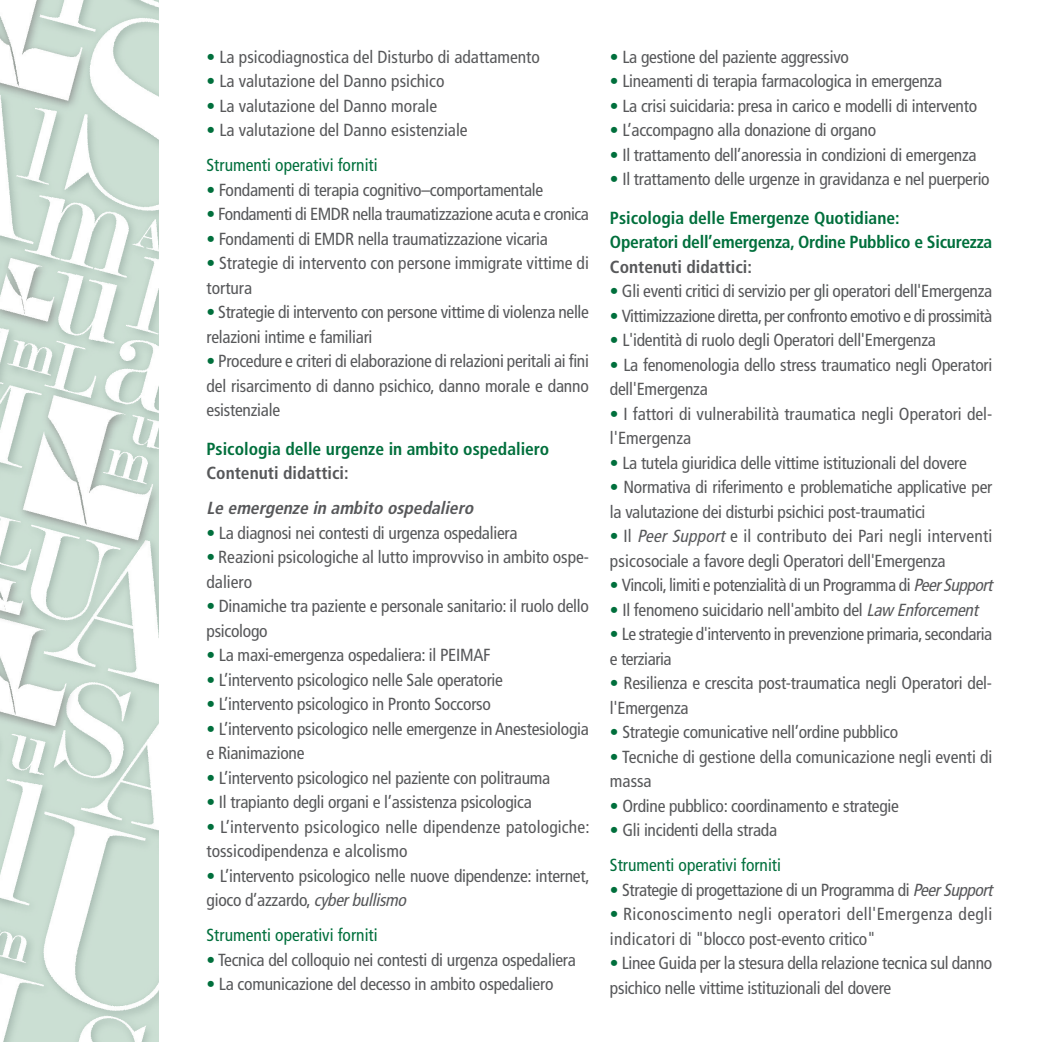
<style>
.page{position:relative;width:1042px;height:1042px;background:#fff}
.page>*{position:absolute;margin:0;border:0;box-sizing:border-box;transform-origin:0 0}
.t1{font:condensed 17.5px/24.5px "Frutiger";letter-spacing:-.015em;color:#57585a}
.t2{font:700 condensed 17.5px/24.5px "Frutiger";color:#006f3c}
.t3{font:condensed 17.5px/24.5px "Frutiger";letter-spacing:.02em;color:#57585a}
.t4{font:condensed 17.5px/24.5px "Frutiger";letter-spacing:.01em;color:#57585a}
.t5{font:condensed 17.5px/35px "Frutiger";color:#006f3c}
.t6{font:700 condensed 17.5px "Frutiger";color:#57585a}
.t7{font:italic 700 condensed 17.5px "Frutiger";color:#57585a}
.s1{color:#006f3c}
.s2{font-style:italic}
.s3{color:#57585a}
</style>
<div class="page">
<img style="left:0;top:0;width:158px;height:1042px">
<p class="t1" style="left:206px;top:46px;width:335px"><span class="s1">•</span> La psicodiagnostica del Disturbo di adattamento</p>
<p class="t1" style="left:206px;top:70px;width:239px"><span class="s1">•</span> La valutazione del Danno psichico</p>
<p class="t1" style="left:206px;top:95px;width:232px"><span class="s1">•</span> La valutazione del Danno morale</p>
<p class="t1" style="left:206px;top:114px;width:263px;line-height:35px"><span class="s1">•</span> La valutazione del Danno esistenziale<br><span class="s1">Strumenti operativi forniti</span></p>
<p class="t1" style="left:206px;top:179px;width:338px"><span class="s1">•</span> Fondamenti di terapia cognitivo–comportamentale</p>
<p class="t1" style="left:206px;top:203px;width:384px"><span class="s1">•</span> Fondamenti di EMDR nella traumatizzazione acuta e cronica</p>
<p class="t1" style="left:206px;top:228px;width:343px"><span class="s1">•</span> Fondamenti di EMDR nella traumatizzazione vicaria</p>
<p class="t1" style="left:206px;top:252px;width:384px"><span class="s1">•</span> Strategie di intervento con persone immigrate vittime di tortura</p>
<p class="t1" style="left:206px;top:301px;width:384px"><span class="s1">•</span> Strategie di intervento con persone vittime di violenza nelle relazioni intime e familiari</p>
<p class="t1" style="left:206px;top:350px;width:384px;text-align:justify"><span class="s1">•</span> Procedure e criteri di elaborazione di relazioni peritali ai fini del risarcimento di danno psichico, danno morale e danno esistenziale</p>
<p class="t2" style="left:206px;top:438px;width:344px">Psicologia delle urgenze in ambito ospedaliero</p>
<p class="t6" style="left:206px;top:466px;width:144px">Contenuti didattici:</p>
<p class="t7" style="left:206px;top:501px;width:272px">Le emergenze in ambito ospedaliero</p>
<p class="t1" style="left:206px;top:522px;width:312px"><span class="s1">•</span> La diagnosi nei contesti di urgenza ospedaliera</p>
<p class="t1" style="left:207px;top:546px;width:384px"><span class="s1">•</span> Reazioni psicologiche al lutto improvviso in ambito ospe&shy;daliero</p>
<p class="t1" style="left:207px;top:595px;width:384px"><span class="s1">•</span> Dinamiche tra paziente e personale sanitario: il ruolo dello psicologo</p>
<p class="t1" style="left:207px;top:644px;width:285px"><span class="s1">•</span> La maxi-emergenza ospedaliera: il PEIMAF</p>
<p class="t1" style="left:207px;top:669px;width:298px"><span class="s1">•</span> L’intervento psicologico nelle Sale operatorie</p>
<p class="t1" style="left:207px;top:693px;width:286px"><span class="s1">•</span> L’intervento psicologico in Pronto Soccorso</p>
<p class="t1" style="left:207px;top:718px;width:384px"><span class="s1">•</span> L’intervento psicologico nelle emergenze in Anestesiologia e Rianimazione</p>
<p class="t1" style="left:207px;top:767px;width:345px"><span class="s1">•</span> L’intervento psicologico nel paziente con politrauma</p>
<p class="t1" style="left:207px;top:791px;width:327px"><span class="s1">•</span> Il trapianto degli organi e l’assistenza psicologica</p>
<p class="t4" style="left:207px;top:816px;width:384px"><span class="s1">•</span> L’intervento psicologico nelle dipendenze patologiche: tossicodipendenza e alcolismo</p>
<p class="t1" style="left:206px;top:865px;width:384px"><span class="s1">•</span> L’intervento psicologico nelle nuove dipendenze: internet, gioco d’azzardo, <span class="s2">cyberbullismo</span></p>
<p class="t5" style="left:206px;top:919px;width:173px">Strumenti operativi forniti</p>
<p class="t1" style="left:206px;top:949px;width:371px"><span class="s1">•</span> Tecnica del colloquio nei contesti di urgenza ospedaliera</p>
<p class="t1" style="left:206px;top:973px;width:348px"><span class="s1">•</span> La comunicazione del decesso in ambito ospedaliero</p>
<p class="t1" style="left:610px;top:46px;width:240px"><span class="s1">•</span> La gestione del paziente aggressivo</p>
<p class="t1" style="left:610px;top:70px;width:334px"><span class="s1">•</span> Lineamenti di terapia farmacologica in emergenza</p>
<p class="t1" style="left:610px;top:95px;width:369px"><span class="s1">•</span> La crisi suicidaria: presa in carico e modelli di intervento</p>
<p class="t1" style="left:610px;top:119px;width:268px"><span class="s1">•</span> L’accompagno alla donazione di organo</p>
<p class="t1" style="left:610px;top:144px;width:368px"><span class="s1">•</span> Il trattamento dell’anoressia in condizioni di emergenza</p>
<p class="t1" style="left:610px;top:168px;width:381px"><span class="s1">•</span> Il trattamento delle urgenze in gravidanza e nel puerperio</p>
<p class="t2" style="left:610px;top:207px;width:384px">Psicologia delle Emergenze Quotidiane:<br>Operatori dell’emergenza, Ordine Pubblico e Sicurezza</p>
<p class="t6" style="left:610px;top:260px;width:144px">Contenuti didattici:</p>
<p class="t1" style="left:610px;top:280px;width:384px"><span class="s1">•</span> Gli eventi critici di servizio per gli operatori dell'Emergenza</p>
<p class="t1" style="left:610px;top:305px;width:384px"><span class="s1">•</span> Vittimizzazione diretta,per confronto emotivo e di prossimità</p>
<p class="t1" style="left:610px;top:329px;width:328px"><span class="s1">•</span> L'identità di ruolo degli Operatori dell'Emergenza</p>
<p class="t1" style="left:610px;top:354px;width:384px"><span class="s1">•</span> La fenomenologia dello stress traumatico negli Operatori dell'Emergenza</p>
<p class="t1" style="left:610px;top:403px;width:384px"><span class="s1">•</span> I fattori di vulnerabilità traumatica negli Operatori del&shy;l'Emergenza</p>
<p class="t1" style="left:610px;top:452px;width:358px"><span class="s1">•</span> La tutela giuridica delle vittime istituzionali del dovere</p>
<p class="t1" style="left:610px;top:476px;width:384px"><span class="s1">•</span> Normativa di riferimento e problematiche applicative per la valutazione dei disturbi psichici post-traumatici</p>
<p class="t1" style="left:610px;top:525px;width:384px"><span class="s1">•</span> Il <span class="s2">PeerSupport</span>e il contributo dei Pari negli interventi psicosociale a favore degli Operatori dell'Emergenza</p>
<p class="t1" style="left:610px;top:574px;width:387px"><span class="s1">•</span> Vincoli,limiti e potenzialità di un Programma di <span class="s2">PeerSupport</span></p>
<p class="t1" style="left:610px;top:599px;width:373px"><span class="s1">•</span> Il fenomeno suicidario nell'ambito del <span class="s2">LawEnforcement</span></p>
<p class="t1" style="left:610px;top:623px;width:384px"><span class="s1">•</span> Le strategie d'intervento in prevenzione primaria,secondaria e terziaria</p>
<p class="t1" style="left:610px;top:672px;width:384px"><span class="s1">•</span> Resilienza e crescita post-traumatica negli Operatori del&shy;l'Emergenza</p>
<p class="t1" style="left:610px;top:721px;width:290px"><span class="s1">•</span> Strategie comunicative nell’ordine pubblico</p>
<p class="t1" style="left:610px;top:746px;width:384px"><span class="s1">•</span> Tecniche di gestione della comunicazione negli eventi di massa</p>
<p class="t1" style="left:610px;top:795px;width:290px"><span class="s1">•</span> Ordine pubblico: coordinamento e strategie</p>
<p class="t5" style="left:610px;top:814px;width:173px">• <span class="s3">Gli incidenti della strada<br></span>Strumenti operativi forniti</p>
<p class="t1" style="left:610px;top:879px;width:387px"><span class="s1">•</span> Strategie di progettazione di un Programma di <span class="s2">PeerSupport</span></p>
<p class="t3" style="left:610px;top:903px;width:384px"><span class="s1">•</span> Riconoscimento negli operatori dell'Emergenza degli indicatori di "blocco post-evento critico"</p>
<p class="t1" style="left:610px;top:952px;width:384px"><span class="s1">•</span> Linee Guida per la stesura della relazione tecnica sul danno psichico nelle vittime istituzionali del dovere</p>
</div>
